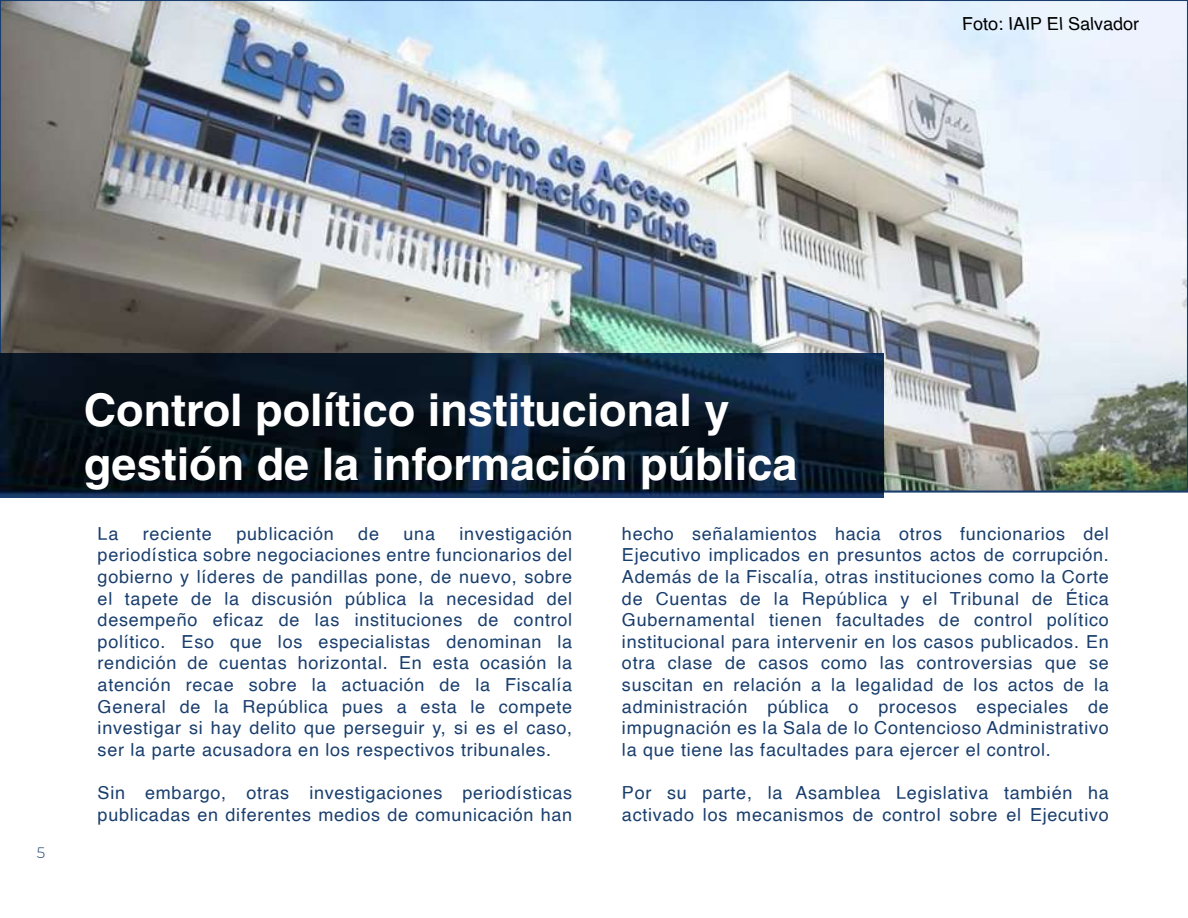
<style>
.page{position:relative;width:1188px;height:918px;background:#fff}
.page>*{position:absolute;margin:0;border:0;box-sizing:border-box;transform-origin:0 0}
.t1{font:700 45px/54px "Helvetica LT Std";color:#fff}
.t2{font:18px/21.6px "Helvetica";letter-spacing:.04em;color:#193e6d;text-align:justify}
.t3{font:18px "Helvetica";color:#000}
.t4{font:300 15px "Montserrat";color:#193e6d}
</style>
<div class="page">
<img style="left:0;top:0;width:1188px;height:493px">
<img style="left:0;top:353px;width:883px;height:145px">
<p class="t3" style="left:963px;top:16px;width:179px">Foto: IAIP El Salvador</p>
<p class="t4" style="left:37px;top:844px;width:10px">5</p>
<h1 class="t1" style="left:84px;top:389px;width:715px">Control político institucional y gestión de la información pública</h1>
<p class="t2" style="left:98px;top:524px;width:476px;text-indent:362px">investigación periodística sobre negociaciones entre funcionarios del gobierno y líderes de pandillas pone, de nuevo, sobre el tapete de la discusión pública la necesidad del desempeño eficaz de las instituciones de control político. Eso que los especialistas denominan la rendición de cuentas horizontal. En esta ocasión la atención recae sobre la actuación de la Fiscalía General de la República pues a esta le compete investigar si hay delito que perseguir y, si es el caso, ser la parte acusadora en los respectivos tribunales.</p>
<p class="t2" style="left:98px;top:783px;width:476px">Sin embargo, otras investigaciones periodísticas publicadas en diferentes medios de comunicación han</p>
<p class="t2" style="left:98px;top:524px;width:22px">La</p>
<p class="t2" style="left:143px;top:524px;width:71px">reciente</p>
<p class="t2" style="left:237px;top:524px;width:99px">publicación</p>
<p class="t2" style="left:358px;top:524px;width:22px">de</p>
<p class="t2" style="left:404px;top:524px;width:33px">una</p>
<p class="t2" style="left:622px;top:524px;width:488px">hecho señalamientos hacia otros funcionarios del Ejecutivo implicados en presuntos actos de corrupción.<br>Además de la Fiscalía, otras instituciones como la Corte de Cuentas de la República y el Tribunal de Ética Gubernamental tienen facultades de control político institucional para intervenir en los casos publicados. En otra clase de casos como las controversias que se suscitan en relación a la legalidad de los actos de la administración pública o procesos especiales de impugnación es la Sala de lo Contencioso Administrativo la que tiene las facultades para ejercer el control.</p>
<p class="t2" style="left:622px;top:783px;width:488px">Por su parte, la Asamblea Legislativa también ha activado los mecanismos de control sobre el Ejecutivo</p>
</div>
